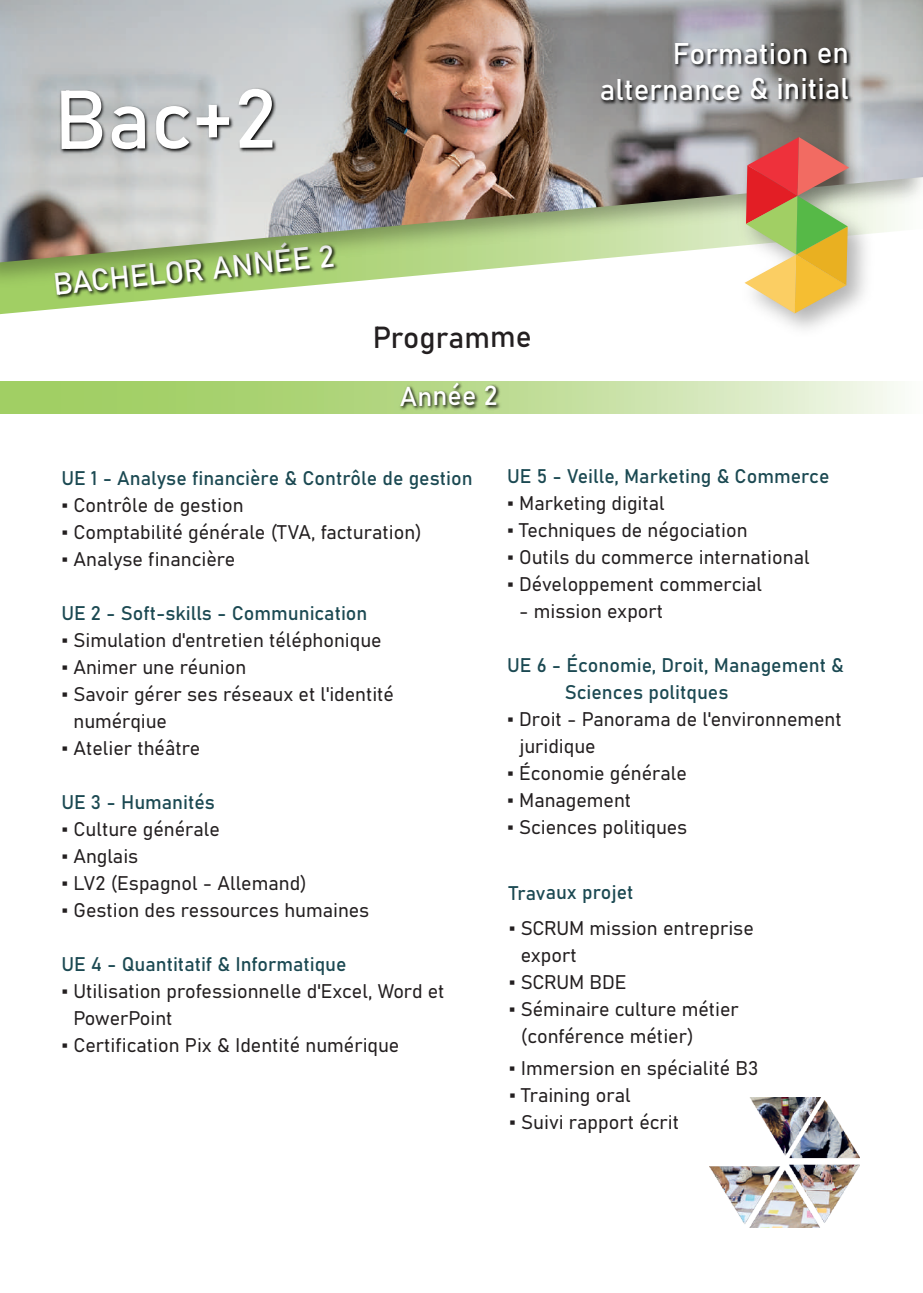
<style>
.page{position:relative;width:923px;height:1293px;background:#fff}
.page>*{position:absolute;margin:0;border:0;box-sizing:border-box;transform-origin:0 0}
.t1{font:82.05px "Bahnschrift";color:#fff}
.t2{font:30.45px "Bahnschrift";color:#fff}
.t3{font:30px "Bahnschrift";letter-spacing:-.01em;color:#231f20}
.t4{font:29.55px/35.7px "Bahnschrift";letter-spacing:-.01em;color:#fff;text-align:right}
.t5{font:27px "Bahnschrift";letter-spacing:-.01em;color:#fff}
.t6{font:19.5px/27px "Bahnschrift";color:#231f20}
.t7{font:19.5px/27px "Bahnschrift";color:#1b4952}
.s1{font-family:"Times New Roman"}
</style>
<div class="page">
<img style="left:48px;top:296px;width:148px;height:14px">
<svg style="left:0;top:382px;width:901px;height:31px;background:#bfdd96"></svg>
<img style="left:396px;top:381px;width:108px;height:33px">
<img style="left:0;top:262px;width:563px;height:34px">
<img style="left:0;top:0;width:923px;height:262px">
<img style="left:519px;top:35px;width:344px;height:95px">
<img style="left:730px;top:122px;width:153px;height:207px">
<svg style="left:744px;top:137px;width:105px;height:176px;background:#cba06d"></svg>
<img style="left:51px;top:74px;width:232px;height:104px">
<img style="left:709px;top:1098px;width:150px;height:129px">
<h1 class="t1" style="left:54px;top:67px;width:225px">Bac+2</h1>
<h2 class="t2" style="left:51px;top:265px;width:284px;rotate:-6deg">BACHELOR ANNÉE 2</h2>
<h3 class="t3" style="left:373px;top:318px;width:161px">Programme</h3>
<h3 class="t5" style="left:400px;top:379px;width:100px">Année 2</h3>
<h3 class="t4" style="left:600px;top:34px;width:251px">Formation en alternance &amp; initial</h3>
<p class="t7" style="left:61px;top:463px;width:413px">UE 1 - Analyse financière &amp; Contrôle de gestion</p>
<p class="t6" style="left:61px;top:490px;width:184px"><span class="s1">▪</span> Contrôle de gestion</p>
<p class="t6" style="left:61px;top:517px;width:362px"><span class="s1">▪</span> Comptabilité générale (TVA, facturation)</p>
<p class="t6" style="left:61px;top:544px;width:175px"><span class="s1">▪</span> Analyse financière</p>
<p class="t7" style="left:61px;top:598px;width:307px">UE 2 - Soft-skills - Communication</p>
<p class="t6" style="left:61px;top:625px;width:322px"><span class="s1">▪</span> Simulation d'entretien téléphonique</p>
<p class="t6" style="left:61px;top:652px;width:186px"><span class="s1">▪</span> Animer une réunion</p>
<p class="t6" style="left:73px;top:679px;width:322px;text-indent:-12px"><span class="s1">▪</span> Savoir gérer ses réseaux et l'identité numérqiue</p>
<p class="t6" style="left:61px;top:733px;width:140px"><span class="s1">▪</span> Atelier théâtre</p>
<p class="t7" style="left:61px;top:787px;width:155px">UE 3 - Humanités</p>
<p class="t6" style="left:61px;top:814px;width:160px"><span class="s1">▪</span> Culture générale</p>
<p class="t6" style="left:61px;top:841px;width:78px"><span class="s1">▪</span> Anglais</p>
<p class="t6" style="left:61px;top:868px;width:247px"><span class="s1">▪</span> LV2 (Espagnol - Allemand)</p>
<p class="t6" style="left:61px;top:895px;width:309px"><span class="s1">▪</span> Gestion des ressources humaines</p>
<p class="t7" style="left:61px;top:949px;width:287px">UE 4 - Quantitatif &amp; Informatique</p>
<p class="t6" style="left:73px;top:976px;width:373px;text-indent:-12px"><span class="s1">▪</span> Utilisation professionnelle d'Excel, Word et<br>PowerPoint</p>
<p class="t6" style="left:61px;top:1030px;width:339px"><span class="s1">▪</span> Certification Pix &amp; Identité numérique</p>
<p class="t7" style="left:507px;top:462px;width:324px">UE 5 - Veille, Marketing &amp; Commerce</p>
<p class="t6" style="left:507px;top:489px;width:159px"><span class="s1">▪</span> Marketing digital</p>
<p class="t6" style="left:507px;top:516px;width:242px"><span class="s1">▪</span> Techniques de négociation</p>
<p class="t6" style="left:507px;top:543px;width:304px"><span class="s1">▪</span> Outils du commerce international</p>
<p class="t6" style="left:507px;top:570px;width:257px"><span class="s1">▪</span> Développement commercial</p>
<p class="t6" style="left:519px;top:597px;width:146px">- mission export</p>
<p class="t7" style="left:565px;top:651px;width:281px;text-indent:-58px">UE 6 - Économie, Droit, Management &amp;<br>Sciences politques</p>
<p class="t6" style="left:519px;top:705px;width:324px;text-indent:-12px"><span class="s1">▪</span> Droit - Panorama de l'environnement juridique</p>
<p class="t6" style="left:507px;top:759px;width:181px"><span class="s1">▪</span> Économie générale</p>
<p class="t6" style="left:507px;top:786px;width:126px"><span class="s1">▪</span> Management</p>
<p class="t6" style="left:507px;top:813px;width:182px"><span class="s1">▪</span> Sciences politiques</p>
<p class="t7" style="left:509px;top:878px;width:126px">Travaux projet</p>
<p class="t6" style="left:521px;top:914px;width:235px;text-indent:-12px"><span class="s1">▪</span> SCRUM mission entreprise export</p>
<p class="t6" style="left:509px;top:968px;width:119px"><span class="s1">▪</span> SCRUM BDE</p>
<p class="t6" style="left:521px;top:995px;width:220px;text-indent:-12px"><span class="s1">▪</span> Séminaire culture métier (conférence métier)</p>
<p class="t6" style="left:509px;top:1053px;width:251px"><span class="s1">▪</span> Immersion en spécialité B3</p>
<p class="t6" style="left:509px;top:1080px;width:123px"><span class="s1">▪</span> Training oral</p>
<p class="t6" style="left:509px;top:1107px;width:171px"><span class="s1">▪</span> Suivi rapport écrit</p>
</div>
